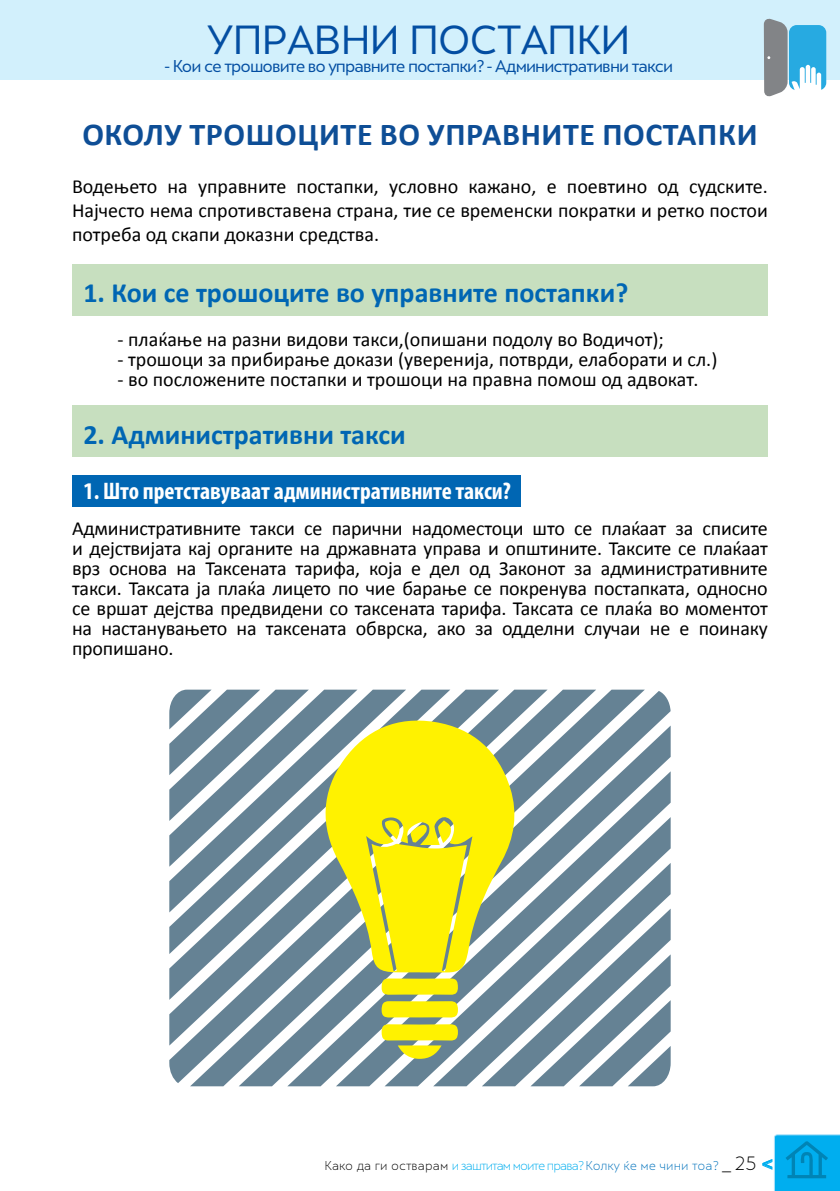
<style>
.page{position:relative;width:840px;height:1191px;background:#fff}
.page>*{position:absolute;margin:0;border:0;box-sizing:border-box;transform-origin:0 0}
.t1{font:38px "Skola Sans";letter-spacing:-.02em;color:#034ea2}
.t2{font:700 32px "Calibri";letter-spacing:.02em;color:#0e4e96}
.t3{font:700 28px "Calibri";color:#0066b3}
.t4{font:700 condensed 24px "Myriad Pro";color:#fff}
.t5{font:20px/20px "Calibri";color:#000;text-align:justify}
.t6{font:16px "Skola Sans";letter-spacing:-.06em;color:#034ea2}
.t7{font:300 12px "Skola Sans";letter-spacing:-.005em;color:#00aeef}
.s1{color:#000}
.s2{color:#0072bc}
.s3{font-size:18px;color:#000}
.s4{font-weight:700;font-size:18px}
</style>
<div class="page">
<div style="left:0;top:0;width:839px;height:79px;background:#d2f0fc"></div>
<svg style="left:762px;top:1134px;width:77px;height:57px;background:#2bb6ea"></svg>
<div style="left:788px;top:25px;width:37px;height:65px;background:#27aae1;border-radius:8px"></div>
<svg style="left:763px;top:18px;width:57px;height:79px"></svg>
<div style="left:72px;top:475px;width:448px;height:31px;background:#0066b3"></div>
<div style="left:72px;top:265px;width:695px;height:51px;background:#c7dfbf"></div>
<div style="left:72px;top:405px;width:695px;height:51px;background:#c7dfbf"></div>
<svg style="left:644px;top:771px;width:26px;height:137px;fill:#658294"></svg>
<svg style="left:190px;top:689px;width:454px;height:397px;fill:#658294"></svg>
<svg style="left:169px;top:689px;width:329px;height:310px;fill:#658294"></svg>
<svg style="left:481px;top:908px;width:189px;height:178px"></svg>
<svg style="left:169px;top:689px;width:281px;height:265px;fill:#658294"></svg>
<svg style="left:381px;top:978px;width:76px;height:16px"></svg>
<svg style="left:381px;top:1001px;width:76px;height:16px"></svg>
<svg style="left:381px;top:1024px;width:76px;height:34px;background:#cecf3f"></svg>
<svg style="left:320px;top:716px;width:198px;height:256px;background:#dbd93d"></svg>
<svg style="left:437px;top:820px;width:15px;height:23px"></svg>
<svg style="left:409px;top:824px;width:18px;height:18px"></svg>
<svg style="left:384px;top:820px;width:18px;height:19px"></svg>
<h1 class="t1" style="left:207px;top:17px;width:424px">УПРАВНИ ПОСТАПКИ</h1>
<p class="t6" style="left:164px;top:56px;width:510px">- Кои се трошовите во управните постапки? - Административни такси</p>
<h2 class="t2" style="left:82px;top:113px;width:676px">ОКОЛУ ТРОШОЦИТЕ ВО УПРАВНИТЕ ПОСТАПКИ</h2>
<p class="t5" style="left:72px;top:174px;width:697px;line-height:24px">Водењето на управните постапки, условно кажано, е поевтино од судските.<br>Најчесто нема спротивставена страна, тие се временски пократки и ретко постои потреба од скапи доказни средства.</p>
<h3 class="t3" style="left:83px;top:275px;width:546px">1. Кои се трошоците во управните постапки?</h3>
<p class="t5" style="left:117px;top:330px;width:547px">- плаќање на разни видови такси,(опишани подолу во Водичот);</p>
<p class="t5" style="left:117px;top:350px;width:601px">- трошоци за прибирање докази (уверенија, потврди, елаборати и сл.)</p>
<p class="t5" style="left:117px;top:370px;width:582px">- во посложените постапки и трошоци на правна помош од адвокат.</p>
<h3 class="t3" style="left:83px;top:416px;width:324px">2. Административни такси</h3>
<p class="t4" style="left:83px;top:476px;width:428px">1. Што претставуваат административните такси?</p>
<p class="t5" style="left:72px;top:518px;width:697px">Административните такси се парични надоместоци што се плаќаат за списите и дејствијата кај органите на државната управа и општините. Таксите се плаќаат врз основа на Таксената тарифа, која е дел од Законот за административните такси. Таксата ја плаќа лицето по чие барање се покренува постапката, односно се вршат дејства предвидени со таксената тарифа. Таксата се плаќа во моментот на настанувањето на таксената обврска, ако за одделни случаи не е поинаку пропишано.</p>
<p class="t7" style="left:324px;top:1159px;width:450px"><span class="s1">Како да ги остварам</span> и заштитам моите права? <span class="s2">Колку ќе ме чини тоа?</span> <span class="s3">_ 25</span> <span class="s4">&lt;</span></p>
</div>
